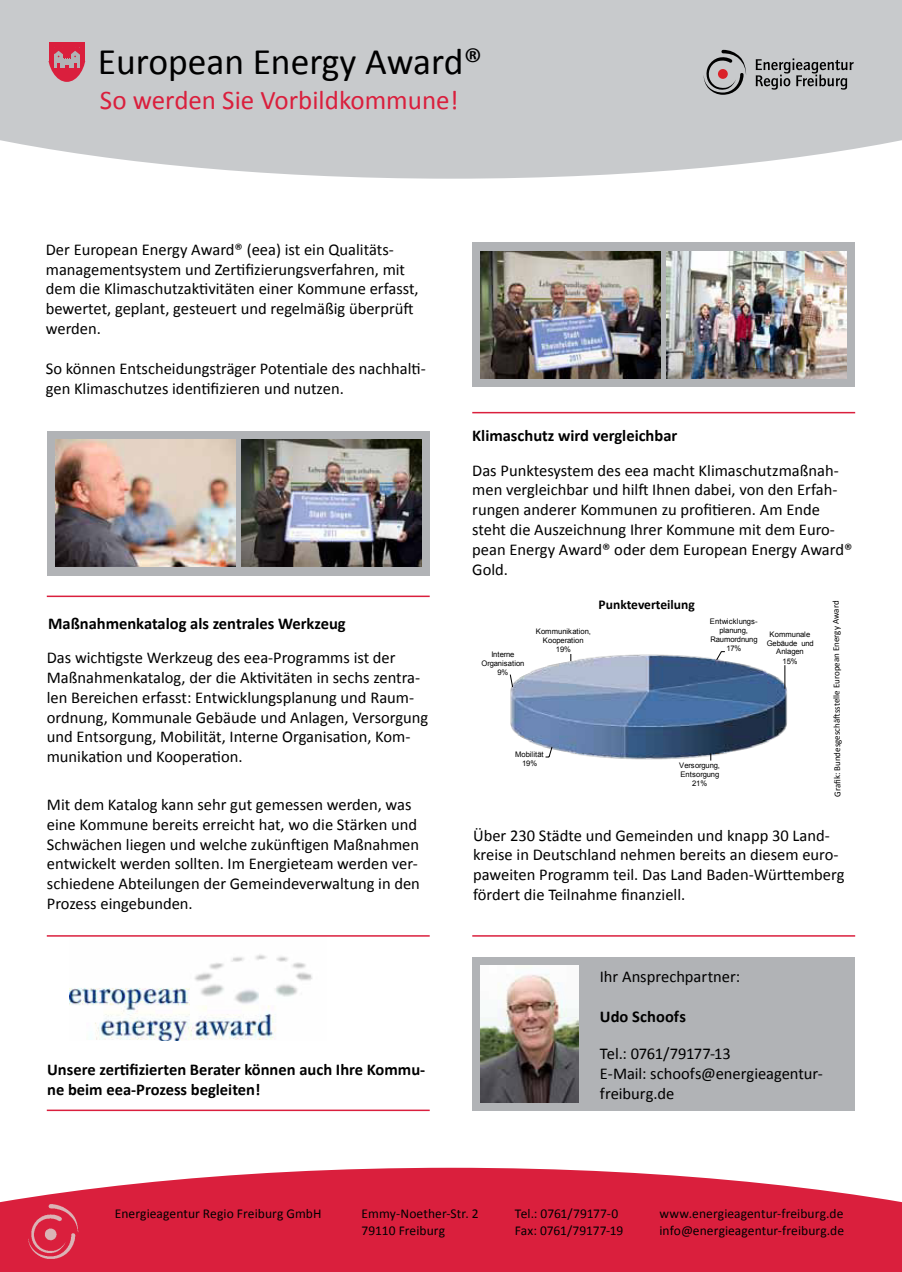
<style>
.page{position:relative;width:902px;height:1272px;background:#fff}
.page>*{position:absolute;margin:0;border:0;box-sizing:border-box;transform-origin:0 0}
.t1{font:37.5px "Calibri";color:#000}
.t2{font:27px "Calibri";color:#da1f3d}
.t3{font:16.5px/19.8px "Calibri";color:#000}
.t4{font:700 16.5px/19.8px "Calibri";color:#000}
.t5{font:13.5px/17px "Calibri";letter-spacing:.005em;color:#000}
.t6{font:700 13.5px "Calibri";color:#000}
.t7{font:700 11.25px "Arial";letter-spacing:.02em;color:#000}
.t8{font:9px "Calibri";color:#000}
.t9{font:7.65px/9px "Arial";letter-spacing:-.02em;color:#000;text-align:center}
.t10{font:7.65px/8.9px "Arial";letter-spacing:.01em;color:#000;text-align:center}
</style>
<div class="page">
<img style="left:69px;top:936px;width:257px;height:104px">
<svg style="left:0;top:1167px;width:901px;height:104px;background:#de3953"></svg>
<svg style="left:0;top:0;width:901px;height:179px;background:#cccdcf"></svg>
<svg style="left:755px;top:58px;width:98px;height:32px;background:#959698"></svg>
<svg style="left:703px;top:50px;width:43px;height:45px;background:#a39d9f"></svg>
<div style="left:472px;top:242px;width:383px;height:145px;background:#b1b3b6"></div>
<div style="left:47px;top:431px;width:382px;height:144px;background:#b1b3b6"></div>
<hr style="left:47px;top:935px;width:382px;height:1px;background:#da1f3d">
<hr style="left:47px;top:1109px;width:382px;height:2px;background:#da1f3d">
<hr style="left:47px;top:595px;width:382px;height:2px;background:#da1f3d">
<hr style="left:472px;top:412px;width:383px;height:1px;background:#da1f3d">
<hr style="left:472px;top:935px;width:383px;height:1px;background:#da1f3d">
<div style="left:472px;top:957px;width:383px;height:154px;background:#b1b3b6"></div>
<img style="left:480px;top:965px;width:98px;height:137px">
<img style="left:28px;top:1203px;width:51px;height:56px">
<img style="left:666px;top:251px;width:180px;height:127px">
<img style="left:481px;top:251px;width:179px;height:127px">
<img style="left:241px;top:439px;width:180px;height:128px">
<img style="left:55px;top:439px;width:180px;height:127px">
<div style="left:47px;top:20px;width:39px;height:62px;background:#da1f3d;border-radius:50%"></div>
<div style="left:45px;top:18px;width:42px;height:24px;background:#c8cacc"></div>
<div style="left:30px;top:18px;width:18px;height:43px;background:#c8cacc"></div>
<div style="left:86px;top:18px;width:8px;height:43px;background:#c8cacc"></div>
<svg style="left:54px;top:47px;width:31px;height:21px"></svg>
<svg style="left:509px;top:651px;width:278px;height:110px"></svg>
<h1 class="t1" style="left:98px;top:47px;width:386px">European Energy Award®</h1>
<h2 class="t2" style="left:100px;top:82px;width:360px">So werden Sie Vorbildkommune!</h2>
<p class="t3" style="left:46px;top:239px;width:374px">Der European Energy Award® (eea) ist ein Qualitäts&shy;managementsystem und Zeriizierungsverfahren, mit dem die Klimaschutzakivitäten einer Kommune erfasst, bewertet, geplant, gesteuert und regelmäßig überprüt werden.</p>
<p class="t3" style="left:46px;top:358px;width:381px">So können Entscheidungsträger Poteniale des nachhali&shy;gen Klimaschutzes ideniizieren und nutzen.</p>
<p class="t4" style="left:48px;top:615px;width:299px">Maßnahmenkatalog als zentrales Werkzeug</p>
<p class="t3" style="left:47px;top:647px;width:383px">Das wichigste Werkzeug des eea-Programms ist der Maßnahmenkatalog, der die Akivitäten in sechs zentra&shy;len Bereichen erfasst: Entwicklungsplanung und Raum&shy;ordnung, Kommunale Gebäude und Anlagen, Versorgung und Entsorgung, Mobilität, Interne Organisaion, Kom&shy;munikaion und Kooperaion.</p>
<p class="t3" style="left:47px;top:794px;width:374px">Mit dem Katalog kann sehr gut gemessen werden, was eine Kommune bereits erreicht hat, wo die Stärken und Schwächen liegen und welche zuküntigen Maßnahmen entwickelt werden sollten. Im Energieteam werden ver&shy;schiedene Abteilungen der Gemeindeverwaltung in den Prozess eingebunden.</p>
<p class="t4" style="left:47px;top:1059px;width:379px">Unsere zeriizierten Berater können auch Ihre Kommu&shy;ne beim eea-Prozess begleiten!</p>
<p class="t4" style="left:472px;top:427px;width:206px">Klimaschutz wird vergleichbar</p>
<p class="t3" style="left:472px;top:460px;width:381px">Das Punktesystem des eea macht Klimaschutzmaßnah&shy;men vergleichbar und hilt Ihnen dabei, von den Erfah&shy;rungen anderer Kommunen zu proiieren. Am Ende steht die Auszeichnung Ihrer Kommune mit dem Euro&shy;pean Energy Award® oder dem European Energy Award® Gold.</p>
<p class="t6" style="left:598px;top:599px;width:98px">Punkteverteilung</p>
<p class="t8" style="left:832px;top:797px;width:198px;rotate:-91deg">Graik: Bundesgeschätsstelle European Energy Award</p>
<p class="t7" style="left:589px;top:598px;width:123px">Städte und Gemeinden</p>
<p class="t9" style="left:709px;top:618px;width:49px">Entwicklungs&shy;planung,<br>Raumordnung<br>17%</p>
<p class="t9" style="left:536px;top:627px;width:56px">Kommunikation,<br>Kooperation<br>19%</p>
<p class="t9" style="left:766px;top:630px;width:49px">Kommunale<br>Gebäude und<br>Anlagen<br>15%</p>
<p class="t9" style="left:481px;top:650px;width:45px">Interne<br>Organisation<br>9%</p>
<p class="t10" style="left:515px;top:750px;width:30px">Mobilität<br>19%</p>
<p class="t9" style="left:679px;top:761px;width:42px">Versorgung,<br>Entsorgung<br>21%</p>
<p class="t3" style="left:473px;top:825px;width:373px">Über 230 Städte und Gemeinden und knapp 30 Land&shy;kreise in Deutschland nehmen bereits an diesem euro&shy;paweiten Programm teil. Das Land Baden-Würtemberg fördert die Teilnahme inanziell.</p>
<p class="t3" style="left:600px;top:968px;width:142px">Ihr Ansprechpartner:</p>
<p class="t4" style="left:600px;top:1007px;width:87px">Udo Schoofs</p>
<p class="t3" style="left:600px;top:1044px;width:224px">Tel.: 0761/79177-13<br>E-Mail: schoofs@energieagentur&shy;freiburg.de</p>
<p class="t5" style="left:361px;top:1206px;width:118px">Emmy-Noether-Str. 2<br>79110 Freiburg</p>
<p class="t5" style="left:514px;top:1206px;width:110px">Tel.: 0761/79177-0<br>Fax: 0761/79177-19</p>
<p class="t5" style="left:115px;top:1206px;width:208px">Energieagentur Regio Freiburg GmbH</p>
<p class="t5" style="left:659px;top:1206px;width:186px">www.energieagentur-freiburg.de info@energieagentur-freiburg.de</p>
</div>
